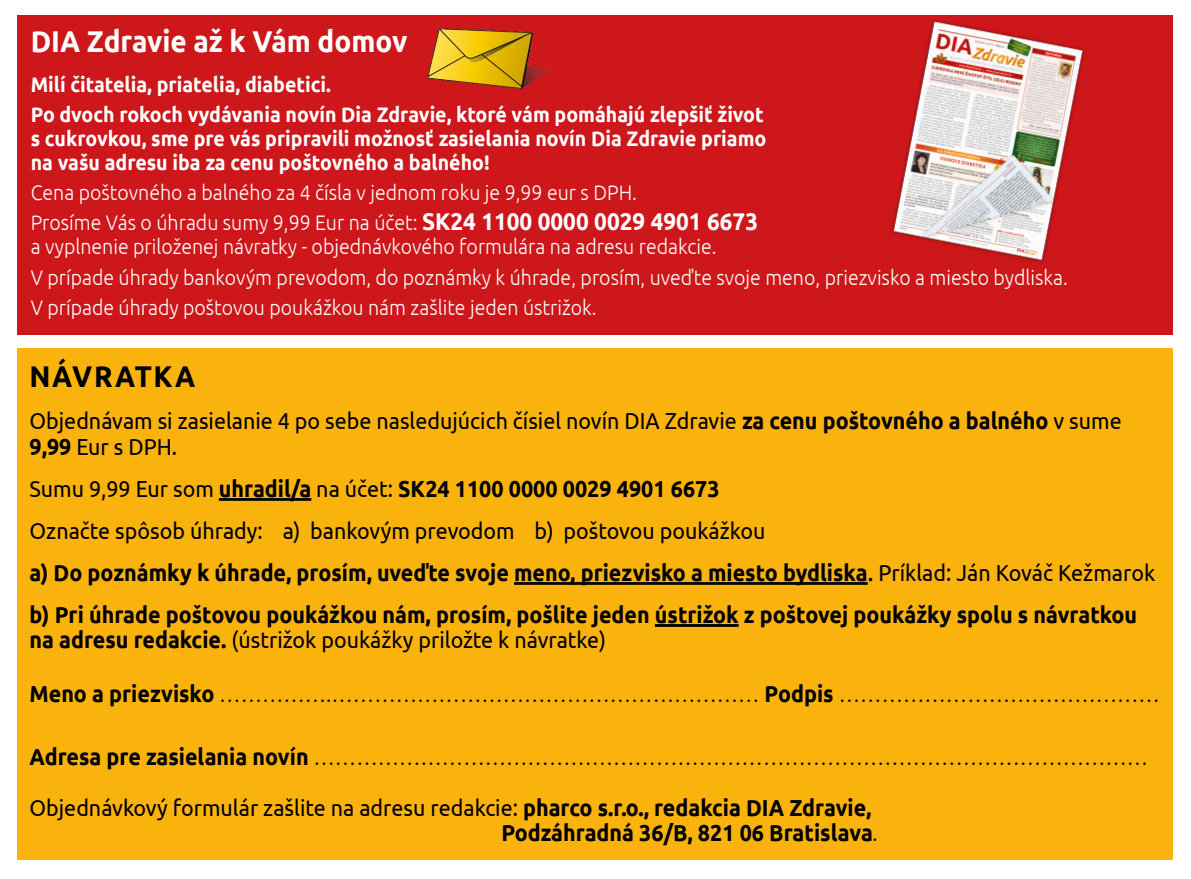
<style>
.page{position:relative;width:1191px;height:879px;background:#fff}
.page>*{position:absolute;margin:0;border:0;box-sizing:border-box;transform-origin:0 0}
.t1{font:700 30px "Ubuntu";color:#fff;scale:.93 1}
.t2{font:700 30px "Ubuntu";letter-spacing:.06em;color:#000;scale:.93 1}
.t3{font:700 23.2px/42px "Ubuntu";color:#000;scale:.93 1}
.t4{font:23.2px/25.2px "Ubuntu";color:#000;scale:.93 1}
.t5{font:300 23.2px "Ubuntu";color:#000;scale:.93 1}
.t6{font:300 21px/30px "Ubuntu";color:#fff;scale:.93 1}
.t7{font:700 21px/30px "Ubuntu";color:#fff;scale:.93 1}
.s1{font-weight:700;font-size:24.2px}
.s2{font-weight:700}
.s3{font-weight:400}
.s4{font-weight:500}
.s5{font-weight:300}
.s6{font-weight:400;font-size:18.8px}
</style>
<div class="page">
<div style="left:18px;top:15px;width:1154px;height:320px;background:#cd171a"></div>
<div style="left:18px;top:348px;width:1154px;height:511px;background:#fab30c"></div>
<hr style="left:219px;top:498px;width:92px;height:3px;background:#000">
<hr style="left:514px;top:582px;width:353px;height:3px;background:#000">
<hr style="left:655px;top:624px;width:83px;height:3px;background:#000">
<img style="left:427px;top:28px;width:123px;height:61px">
<img style="left:892px;top:20px;width:192px;height:242px">
<p class="t1" style="left:31px;top:23px;width:406px">DIA Zdravie až k Vám domov</p>
<p class="t7" style="left:31px;top:69px;width:789px">Milí čitatelia, priatelia, diabetici.<br>Po dvoch rokoch vydávania novín Dia Zdravie, ktoré vám pomáhajú zlepšiť život</p>
<p class="t7" style="left:31px;top:126px;width:792px;line-height:24.2px">s cukrovkou, sme pre vás pripravili možnosť zasielania novín Dia Zdravie priamo na vašu adresu iba za cenu poštovného a balného!</p>
<p class="t6" style="left:31px;top:177px;width:783px">Cena poštovného a balného za 4 čísla v jednom roku je 9,99 eur s DPH.<br>Prosíme Vás o úhradu sumy 9,99 Eur na účet: <span class="s1">SK24 1100 0000 0029 4901 6673</span></p>
<p class="t6" style="left:31px;top:231px;width:1116px">a vyplnenie priloženej návratky - objednávkového formulára na adresu redakcie.<br>V prípade úhrady bankovým prevodom, do poznámky k úhrade, prosím, uveďte svoje meno, priezvisko a miesto bydliska.<br>V prípade úhrady poštovou poukážkou nám zašlite jeden ústrižok.</p>
<p class="t2" style="left:30px;top:358px;width:180px">NÁVRATKA</p>
<p class="t4" style="left:30px;top:408px;width:1175px">Objednávam si zasielanie 4 po sebe nasledujúcich čísiel novín DIA Zdravie <span class="s2">za cenu poštovného a balného</span> v sume<br><span class="s2">9,99</span> Eur s DPH.</p>
<p class="t3" style="left:30px;top:467px;width:1212px"><span class="s3">Sumu 9,99 Eur som</span> uhradil/a <span class="s3">na účet:</span> SK24 1100 0000 0029 4901 6673<br><span class="s3">Označte spôsob úhrady: a) bankovým prevodom b) poštovou poukážkou<br></span>a) Do poznámky k úhrade, prosím, uveďte svoje meno, priezvisko a miesto bydliska<span class="s4">.</span> <span class="s3">Príklad: Ján Kováč Kežmarok </span>b) Pri úhrade poštovou poukážkou nám, prosím, pošlite jeden ústrižok z poštovej poukážky spolu s návratkou</p>
<p class="t4" style="left:30px;top:626px;width:621px"><span class="s2">na adresu redakcie.</span> (ústrižok poukážky priložte k návratke)</p>
<p class="t5" style="left:30px;top:680px;width:1217px"><span class="s2">Meno a priezvisko</span> …………….…………………………………………………… <span class="s2">Podpis</span> ………………………………………</p>
<p class="t3" style="left:30px;top:731px;width:1204px;line-height:50.4px">Adresa pre zasielania novín <span class="s5">………………………………………………………………………………………………………<br></span><span class="s3">Objednávkový formulár zašlite na adresu redakcie:</span> pharco s.r.o., redakcia DIA Zdravie,</p>
<p class="t3" style="left:501px;top:811px;width:405px">Podzáhradná 36/B, 821 06 Bratislava<span class="s6">.</span></p>
</div>
